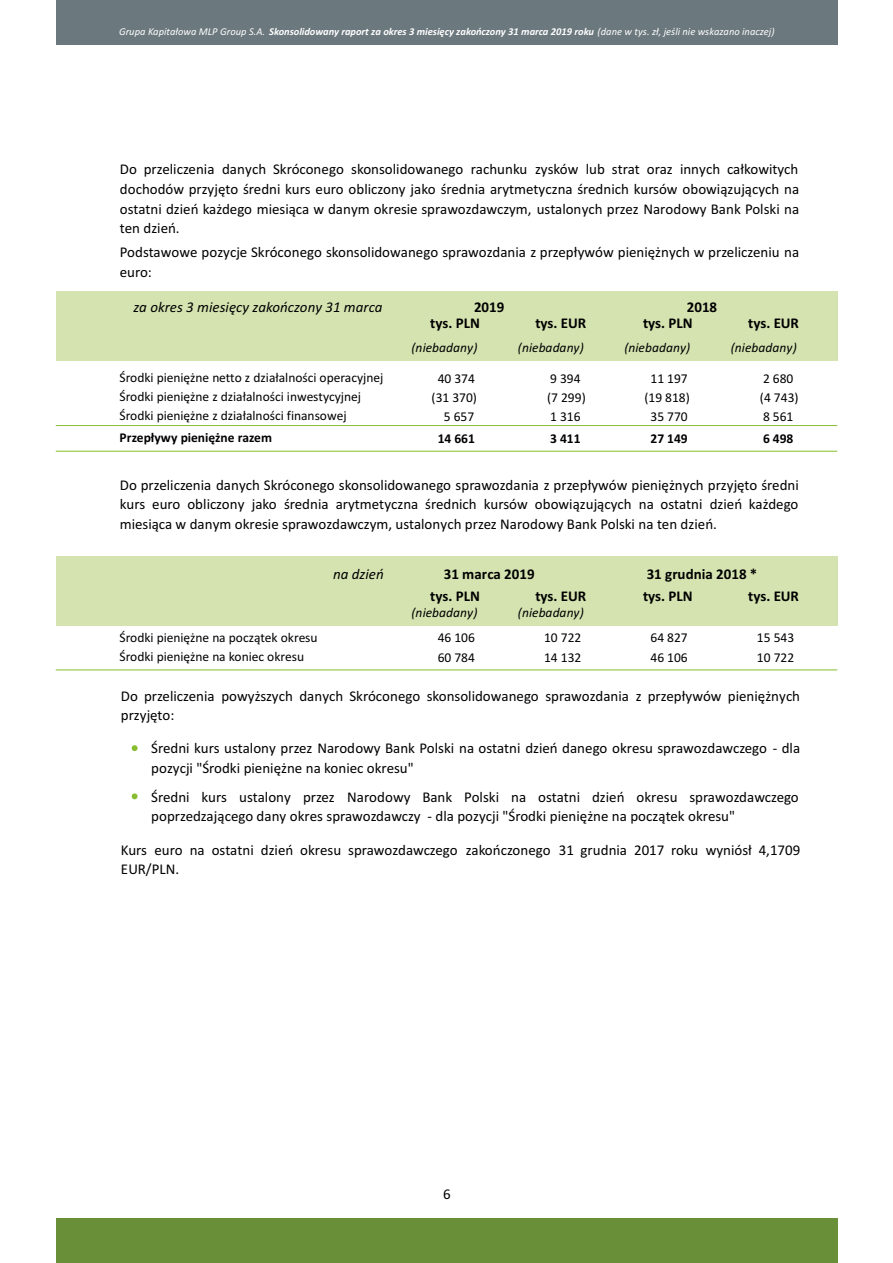
<style>
.page{position:relative;width:893px;height:1263px;background:#fff}
.page>*{position:absolute;margin:0;border:0;box-sizing:border-box;transform-origin:0 0}
.t1{font:15px/19.6px "Calibri";color:#000}
.t2{font:700 15px "Calibri";color:#000}
.t3{font:italic 15px "Calibri";color:#000}
.t4{font:13.5px/19px "Calibri";color:#000}
.t5{font:italic 13.5px "Calibri";color:#000}
.t6{font:700 13.5px "Calibri";color:#000}
.t7{font:italic 10.5px "Calibri";color:#fff}
.s1{font-weight:700}
</style>
<div class="page">
<div style="left:56px;top:556px;width:781px;height:70px;background:#d4e3b0"></div>
<div style="left:56px;top:291px;width:781px;height:69px;background:#d4e3b0"></div>
<div style="left:56px;top:1218px;width:782px;height:45px;background:#698f38"></div>
<div style="left:56px;top:0;width:782px;height:45px;background:#6b787d"></div>
<hr style="left:56px;top:425px;width:781px;height:1px;background:#87bd2e">
<hr style="left:56px;top:451px;width:781px;height:1px;background:#87bd2e">
<hr style="left:56px;top:670px;width:781px;height:1px;background:#87bd2e">
<svg style="left:132px;top:745px;width:6px;height:6px"></svg>
<svg style="left:132px;top:793px;width:6px;height:6px"></svg>
<p class="t7" style="left:119px;top:27px;width:657px">Grupa Kapitałowa MLP Group S.A. <span class="s1">Skonsolidowany raport za okres 3 miesięcy zakończony 31 marca 2019 roku</span> (dane w tys. zł, jeśli nie wskazano inaczej)</p>
<p class="t1" style="left:120px;top:161px;width:681px;text-align:justify">Do przeliczenia danych Skróconego skonsolidowanego rachunku zysków lub strat oraz innych całkowitych dochodów przyjęto średni kurs euro obliczony jako średnia arytmetyczna średnich kursów obowiązujących na ostatni dzień każdego miesiąca w danym okresie sprawozdawczym, ustalonych przez Narodowy Bank Polski na ten dzień.</p>
<p class="t1" style="left:120px;top:244px;width:681px">Podstawowe pozycje Skróconego skonsolidowanego sprawozdania z przepływów pieniężnych w przeliczeniu na euro:</p>
<p class="t3" style="left:134px;top:300px;width:251px">za okres 3 miesięcy zakończony 31 marca</p>
<p class="t4" style="left:120px;top:369px;width:265px">Środki pieniężne netto z działalności operacyjnej<br>Środki pieniężne z działalności inwestycyjnej<br>Środki pieniężne z działalności finansowej</p>
<p class="t6" style="left:120px;top:432px;width:154px">Przepływy pieniężne razem</p>
<p class="t2" style="left:474px;top:300px;width:32px">2019</p>
<p class="t2" style="left:687px;top:300px;width:32px">2018</p>
<p class="t2" style="left:430px;top:317px;width:51px">tys. PLN</p>
<p class="t2" style="left:535px;top:317px;width:52px">tys. EUR</p>
<p class="t2" style="left:643px;top:317px;width:51px">tys. PLN</p>
<p class="t2" style="left:748px;top:317px;width:52px">tys. EUR</p>
<p class="t5" style="left:412px;top:342px;width:67px">(niebadany)</p>
<p class="t5" style="left:518px;top:342px;width:67px">(niebadany)</p>
<p class="t5" style="left:624px;top:342px;width:67px">(niebadany)</p>
<p class="t5" style="left:731px;top:342px;width:67px">(niebadany)</p>
<p class="t4" style="left:438px;top:370px;width:39px">40 374</p>
<p class="t4" style="left:550px;top:370px;width:32px">9 394</p>
<p class="t4" style="left:650px;top:370px;width:39px">11 197</p>
<p class="t4" style="left:763px;top:370px;width:32px">2 680</p>
<p class="t4" style="left:432px;top:389px;width:47px">(31 370)</p>
<p class="t4" style="left:547px;top:389px;width:40px">(7 299)</p>
<p class="t4" style="left:644px;top:389px;width:47px">(19 818)</p>
<p class="t4" style="left:760px;top:389px;width:40px">(4 743)</p>
<p class="t4" style="left:444px;top:408px;width:32px">5 657</p>
<p class="t4" style="left:550px;top:408px;width:32px">1 316</p>
<p class="t4" style="left:650px;top:408px;width:39px">35 770</p>
<p class="t4" style="left:763px;top:408px;width:32px">8 561</p>
<p class="t6" style="left:438px;top:433px;width:39px">14 661</p>
<p class="t6" style="left:550px;top:433px;width:32px">3 411</p>
<p class="t6" style="left:650px;top:433px;width:39px">27 149</p>
<p class="t6" style="left:763px;top:433px;width:32px">6 498</p>
<p class="t1" style="left:120px;top:476px;width:681px;text-align:justify">Do przeliczenia danych Skróconego skonsolidowanego sprawozdania z przepływów pieniężnych przyjęto średni kurs euro obliczony jako średnia arytmetyczna średnich kursów obowiązujących na ostatni dzień każdego miesiąca w danym okresie sprawozdawczym, ustalonych przez Narodowy Bank Polski na ten dzień.</p>
<p class="t3" style="left:333px;top:568px;width:52px">na dzień</p>
<p class="t4" style="left:120px;top:629px;width:200px;line-height:19.6px">Środki pieniężne na początek okresu<br>Środki pieniężne na koniec okresu</p>
<p class="t2" style="left:444px;top:568px;width:92px">31 marca 2019</p>
<p class="t2" style="left:647px;top:568px;width:112px">31 grudnia 2018 *</p>
<p class="t2" style="left:430px;top:590px;width:51px">tys. PLN</p>
<p class="t2" style="left:535px;top:590px;width:52px">tys. EUR</p>
<p class="t2" style="left:643px;top:590px;width:51px">tys. PLN</p>
<p class="t2" style="left:748px;top:590px;width:52px">tys. EUR</p>
<p class="t5" style="left:412px;top:606px;width:67px">(niebadany)</p>
<p class="t5" style="left:518px;top:606px;width:67px">(niebadany)</p>
<p class="t4" style="left:438px;top:629px;width:39px">46 106</p>
<p class="t4" style="left:544px;top:629px;width:39px">10 722</p>
<p class="t4" style="left:650px;top:629px;width:39px">64 827</p>
<p class="t4" style="left:757px;top:629px;width:39px">15 543</p>
<p class="t4" style="left:438px;top:649px;width:39px">60 784</p>
<p class="t4" style="left:544px;top:649px;width:39px">14 132</p>
<p class="t4" style="left:650px;top:649px;width:39px">46 106</p>
<p class="t4" style="left:757px;top:649px;width:39px">10 722</p>
<p class="t1" style="left:121px;top:687px;width:681px">Do przeliczenia powyższych danych Skróconego skonsolidowanego sprawozdania z przepływów pieniężnych przyjęto:</p>
<p class="t1" style="left:151px;top:740px;width:650px">Średni kurs ustalony przez Narodowy Bank Polski na ostatni dzień danego okresu sprawozdawczego - dla pozycji "Środki pieniężne na koniec okresu"</p>
<p class="t1" style="left:151px;top:788px;width:649px">Średni kurs ustalony przez Narodowy Bank Polski na ostatni dzień okresu sprawozdawczego poprzedzającego dany okres sprawozdawczy - dla pozycji "Środki pieniężne na początek okresu"</p>
<p class="t1" style="left:121px;top:841px;width:681px">Kurs euro na ostatni dzień okresu sprawozdawczego zakończonego 31 grudnia 2017 roku wyniósł 4,1709<br>EUR/PLN.</p>
<p class="t1" style="left:443px;top:1185px;width:9px">6</p>
</div>
